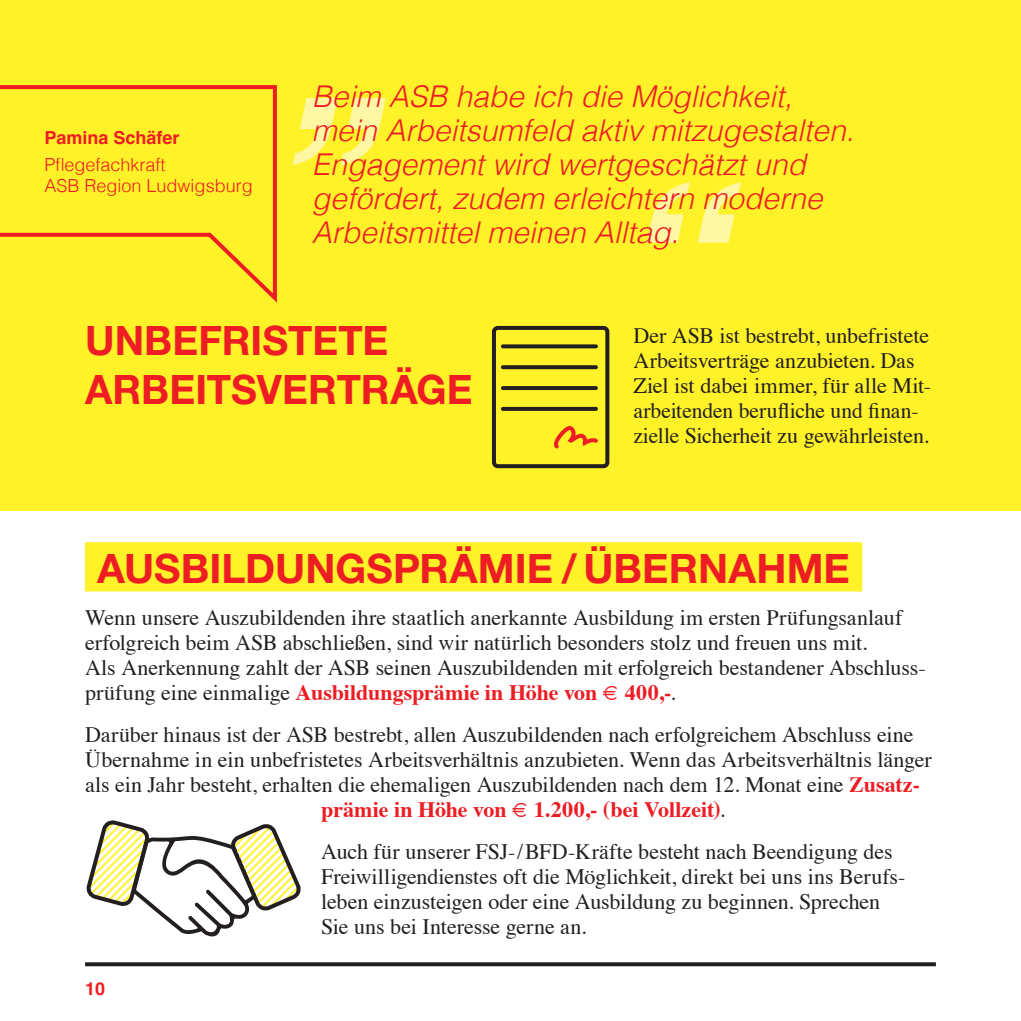
<style>
.page{position:relative;width:1021px;height:1021px;background:#fff}
.page>*{position:absolute;margin:0;border:0;box-sizing:border-box;transform-origin:0 0}
.t1{font:italic 700 220px "Helvetica";color:#fff7a4}
.t2{font:700 40.6px/48.8px "Helvetica Neue LT Pro";color:#ee1d23}
.t3{font:italic 300 30px/34px "Helvetica";color:#ee1d23}
.t4{font:22px/25px "Times";letter-spacing:-.005em;color:#231f20}
.t5{font:700 22px "Times";letter-spacing:-.005em;color:#ee1d23}
.t6{font:300 18px/20px "Helvetica";color:#ee1d23}
.t7{font:700 18px "Helvetica";color:#ee1d23}
.s1{font-weight:700;color:#ee1d23}
.s2{font-weight:400;color:#231f20}
</style>
<div class="page">
<div style="left:0;top:0;width:1020px;height:510px;background:#fff229"></div>
<div style="left:85px;top:542px;width:777px;height:49px;background:#fff229"></div>
<svg style="left:86px;top:820px;width:215px;height:116px"></svg>
<div style="left:492px;top:326px;width:117px;height:142px;border:4px solid #231f20;border-radius:4px"></div>
<svg style="left:503px;top:344px;width:93px;height:4px"></svg>
<svg style="left:503px;top:365px;width:93px;height:4px"></svg>
<hr style="left:503px;top:386px;width:93px;height:4px;background:#231f20">
<svg style="left:503px;top:407px;width:93px;height:4px"></svg>
<svg style="left:554px;top:426px;width:44px;height:23px"></svg>
<svg style="left:0;top:85px;width:277px;height:218px"></svg>
<svg style="left:85px;top:962px;width:850px;height:4px;background:#312e2f"></svg>
<p class="t7" style="left:45px;top:126px;width:137px">Pamina Schäfer</p>
<p class="t6" style="left:45px;top:154px;width:210px">Pflegefachkraft<br>ASB Region Ludwigsburg</p>
<h3 class="t3" style="left:312px;top:77px;width:543px">Beim ASB habe ich die Möglichkeit, mein Arbeitsumfeld aktiv mitzugestalten.<br>Engagement wird wertgeschätzt und gefördert, zudem erleichtern moderne Arbeitsmittel meinen Alltag.</h3>
<h1 class="t1" style="left:284px;top:-83px;width:111px">„</h1>
<h1 class="t1" style="left:611px;top:130px;width:111px">“</h1>
<h2 class="t2" style="left:85px;top:315px;width:389px">UNBEFRISTETE<br>ARBEITSVERTRÄGE</h2>
<p class="t4" style="left:633px;top:321px;width:299px">Der ASB ist bestrebt, unbefristete Arbeitsverträge anzubieten. Das Ziel ist dabei immer, für alle Mit&shy;arbeitenden berufliche und finan&shy;zielle Sicherheit zu gewährleisten.</p>
<h2 class="t2" style="left:97px;top:543px;width:754px">AUSBILDUNGSPRÄMIE / ÜBERNAHME</h2>
<p class="t4" style="left:85px;top:603px;width:842px">Wenn unsere Auszubildenden ihre staatlich anerkannte Ausbildung im ersten Prüfungsanlauf erfolgreich beim ASB abschließen, sind wir natürlich besonders stolz und freuen uns mit.<br>Als Anerkennung zahlt der ASB seinen Auszubildenden mit erfolgreich bestandener Abschluss&shy;prüfung eine einmalige <span class="s1">Ausbildungsprämie in Höhe von € 400,-</span>.</p>
<p class="t4" style="left:85px;top:720px;width:830px">Darüber hinaus ist der ASB bestrebt, allen Auszubildenden nach erfolgreichem Abschluss eine</p>
<p class="t4" style="left:85px;top:745px;width:848px">Übernahme in ein unbefristetes Arbeitsverhältnis anzubieten. Wenn das Arbeitsverhältnis länger</p>
<p class="t4" style="left:85px;top:770px;width:836px">als ein Jahr besteht, erhalten die ehemaligen Auszubildenden nach dem 12. Monat eine <span class="s1">Zusatz-</span></p>
<p class="t5" style="left:321px;top:788px;width:405px">prämie in Höhe von € 1.200,- (bei Vollzeit)<span class="s2">.</span></p>
<p class="t4" style="left:321px;top:837px;width:585px">Auch für unserer FSJ-/BFD-Kräfte besteht nach Beendigung des Freiwilligendienstes oft die Möglichkeit, direkt bei uns ins Berufs&shy;leben einzusteigen oder eine Ausbildung zu beginnen. Sprechen Sie uns bei Interesse gerne an.</p>
<p class="t7" style="left:85px;top:977px;width:22px">10</p>
</div>
